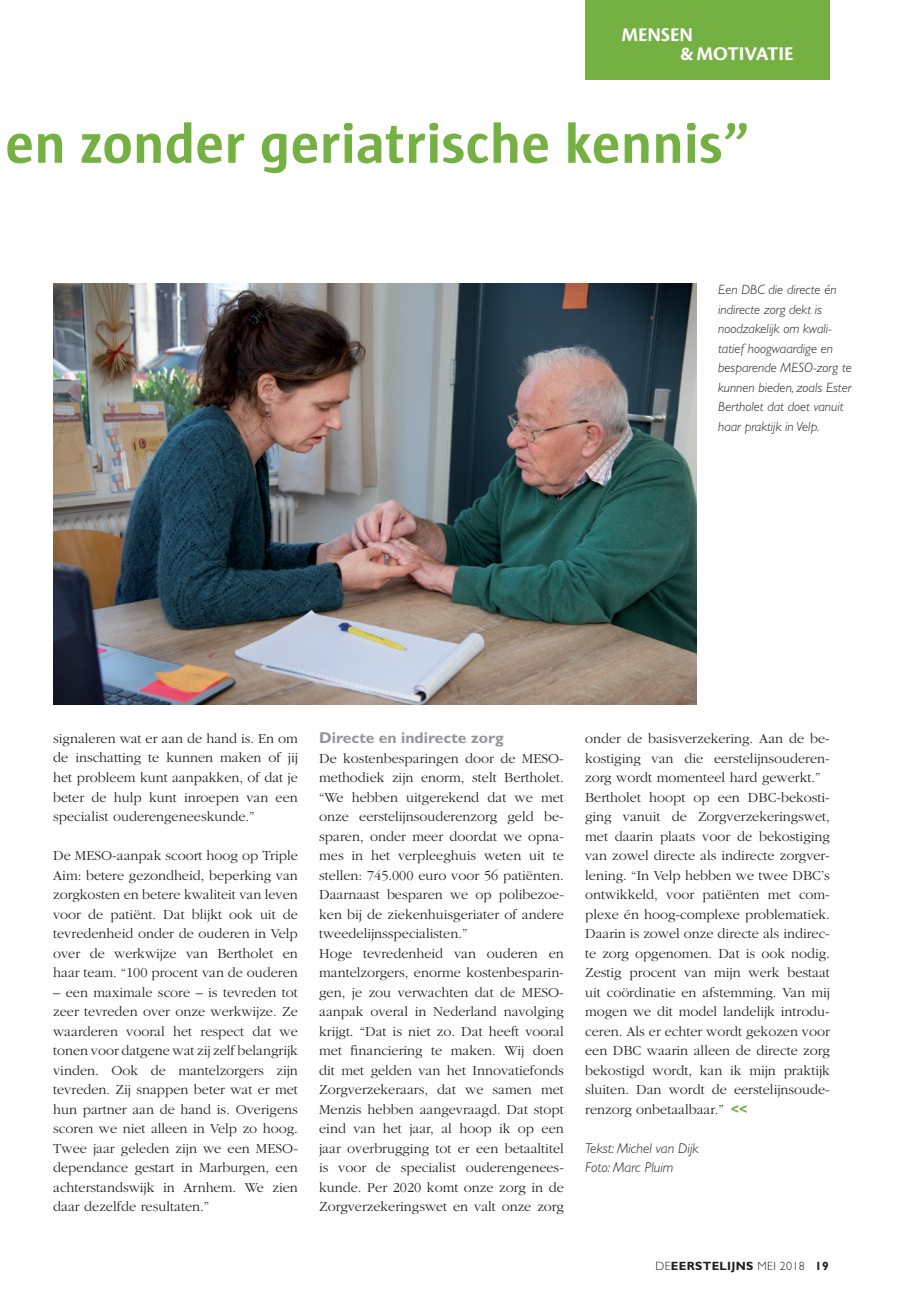
<style>
.page{position:relative;width:915px;height:1306px;background:#fff}
.page>*{position:absolute;margin:0;border:0;box-sizing:border-box;transform-origin:0 0}
.t1{font:700 57px "Sun";letter-spacing:.005em;color:#75b042}
.t2{font:20.25px/19.5px "Cronos MM 700 13";color:#fff}
.t3{font:700 15.75px "Gill Sans";color:#939598}
.t4{font:300 14.25px/19.5px "Garamond";color:#231f20;text-align:justify}
.t5{font:italic 300 14.25px/19.5px "Gill Sans";color:#231f20}
.t6{font:italic 300 13.5px/19.5px "Gill Sans";color:#231f20}
.t7{font:700 12px "Gill Sans";letter-spacing:.025em;color:#231f20}
.s1{font-family:"Gill Sans";font-weight:700;color:#75b042}
.s2{font-weight:300}
</style>
<div class="page">
<div style="left:585px;top:0;width:244px;height:80px;background:#75b042"></div>
<img style="left:53px;top:284px;width:643px;height:420px">
<h2 class="t2" style="left:680px;top:25px;width:115px;text-indent:-59px">MENSEN<br>&amp; MOTIVATIE</h2>
<h1 class="t1" style="left:5px;top:112px;width:746px">en zonder geriatrische kennis”</h1>
<p class="t6" style="left:718px;top:280px;width:135px">Een DBC die directe én indirecte zorg dekt is noodzakelijk om kwali&shy;tatief hoogwaardige en besparende MESO-zorg te kunnen bieden, zoals Ester<br>Bertholet dat doet vanuit haar praktijk in Velp.</p>
<p class="t4" style="left:53px;top:729px;width:246px">signaleren wat er aan de hand is. En om de inschatting te kunnen maken of jij het probleem kunt aanpakken, of dat je beter de hulp kunt inroepen van een specialist ouderengeneeskunde.”</p>
<p class="t4" style="left:53px;top:846px;width:246px">De MESO-aanpak scoort hoog op Triple Aim: betere gezondheid, beperking van zorgkosten en betere kwaliteit van leven voor de patiënt. Dat blijkt ook uit de tevredenheid onder de ouderen in Velp over de werkwijze van Bertholet en haar team. “100 procent van de ouderen</p>
<p class="t4" style="left:53px;top:982px;width:246px">– een maximale score – is tevreden tot zeer tevreden over onze werkwijze. Ze waarderen vooral het respect dat we tonen voor datgene wat zij zelf belangrijk vinden. Ook de mantelzorgers zijn tevreden. Zij snappen beter wat er met hun partner aan de hand is. Overigens scoren we niet alleen in Velp zo hoog.<br>Twee jaar geleden zijn we een MESO&shy;dependance gestart in Marburgen, een achterstandswijk in Arnhem. We zien daar dezelfde resultaten.”</p>
<p class="t3" style="left:319px;top:728px;width:186px">Directe en indirecte zorg</p>
<p class="t4" style="left:319px;top:748px;width:246px;text-align:left">De kostenbesparingen door de MESO&shy;methodiek zijn enorm, stelt Bertholet. “We hebben uitgerekend dat we met onze eerstelijnsouderenzorg geld be&shy;sparen, onder meer doordat we opna&shy;mes in het verpleeghuis weten uit te stellen: 745.000 euro voor 56 patiënten.<br>Daarnaast besparen we op polibezoe&shy;ken bij de ziekenhuisgeriater of andere tweedelijnsspecialisten.”<br>Hoge tevredenheid van ouderen en mantelzorgers, enorme kostenbesparin&shy;gen, je zou verwachten dat de MESO&shy;aanpak overal in Nederland navolging krijgt. “Dat is niet zo. Dat heeft vooral met financiering te maken. Wij doen dit met gelden van het Innovatiefonds Zorgverzekeraars, dat we samen met Menzis hebben aangevraagd. Dat stopt eind van het jaar, al hoop ik op een jaar overbrugging tot er een betaaltitel is voor de specialist ouderengenees&shy;kunde. Per 2020 komt onze zorg in de Zorgverzekeringswet en valt onze zorg</p>
<p class="t4" style="left:585px;top:729px;width:246px;text-align:left">onder de basisverzekering. Aan de be&shy;kostiging van die eerstelijnsouderen&shy;zorg wordt momenteel hard gewerkt.” Bertholet hoopt op een DBC-bekosti&shy;ging vanuit de Zorgverzekeringswet, met daarin plaats voor de bekostiging van zowel directe als indirecte zorgver&shy;lening. “In Velp hebben we twee DBC’s ontwikkeld, voor patiënten met com&shy;plexe én hoog-complexe problematiek.<br>Daarin is zowel onze directe als indirec&shy;te zorg opgenomen. Dat is ook nodig.<br>Zestig procent van mijn werk bestaat uit coördinatie en afstemming. Van mij mogen we dit model landelijk introdu&shy;ceren. Als er echter wordt gekozen voor een DBC waarin alleen de directe zorg bekostigd wordt, kan ik mijn praktijk sluiten. Dan wordt de eerstelijnsoude&shy;renzorg onbetaalbaar.” <span class="s1">&lt;&lt;</span></p>
<p class="t5" style="left:585px;top:1138px;width:115px">Tekst: Michel van Dijk<br>Foto: Marc Pluim</p>
<p class="t7" style="left:655px;top:1258px;width:175px"><span class="s2">DE</span>EERSTELIJNS <span class="s2">MEI 2018</span> 19</p>
</div>
